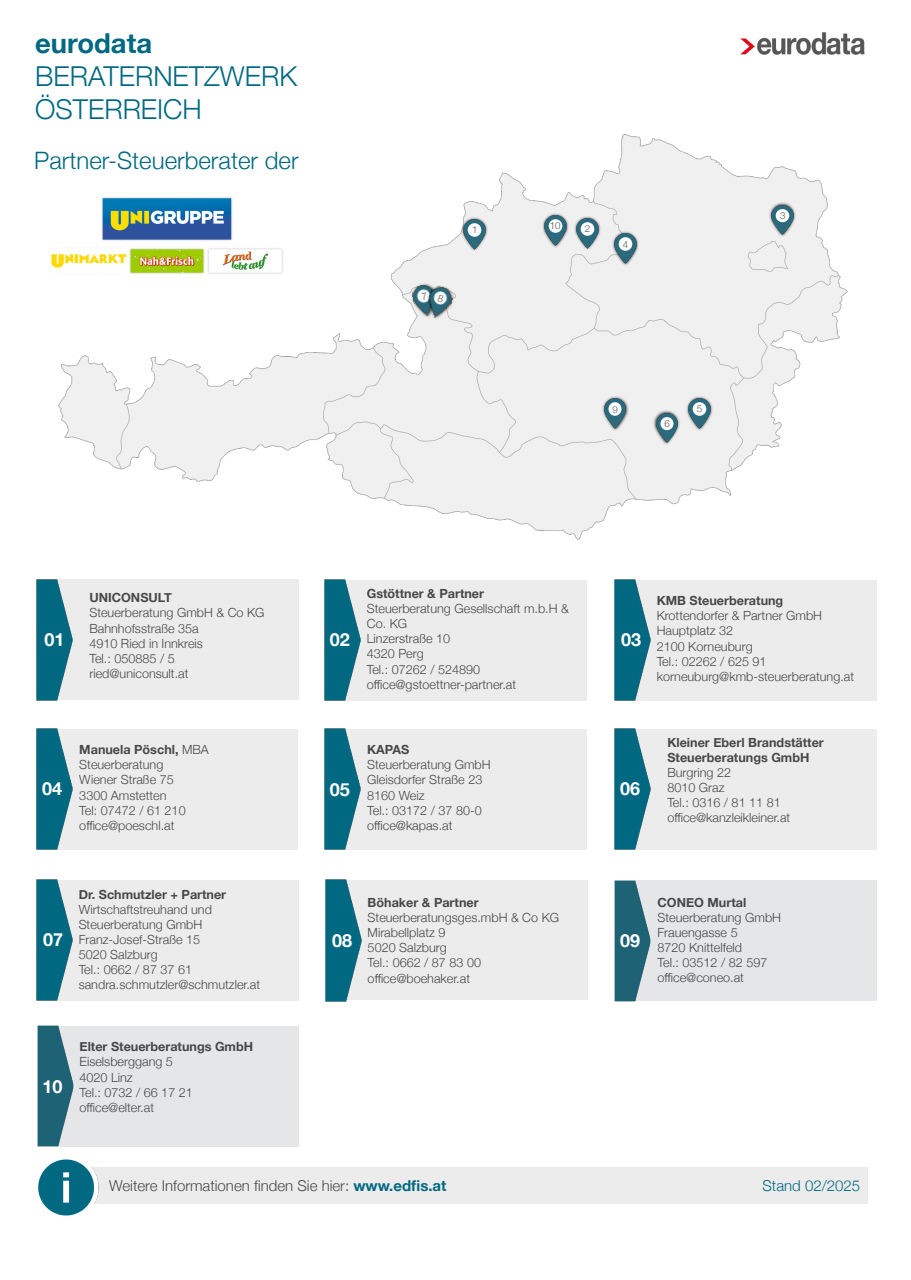
<style>
.page{position:relative;width:911px;height:1280px;background:#fff}
.page>*{position:absolute;margin:0;border:0;box-sizing:border-box;transform-origin:0 0}
.t1{font:300 27.45px/32.8px "Helvetica Neue";color:#006981}
.t2{font:700 27.45px "Helvetica Neue";color:#006981}
.t3{font:300 24px "Helvetica Neue";color:#006981}
.t4{font:700 18px "Helvetica Neue";color:#fff}
.t5{font:300 15px "Helvetica Neue";color:#484848}
.t6{font:300 15px "Helvetica Neue";color:#006981}
.t7{font:300 12.6px/15.1px "Helvetica Neue";color:#484848}
.t8{font:300 12.6px/15.1px "Helvetica Neue";color:#45474a}
.t9{font:700 12.6px/15.1px "Helvetica Neue";color:#484848}
.t10{font:700 12.6px "Helvetica Neue";color:#45474a}
.t11{font:300 9.75px "Helvetica Neue";color:#575756}
.t12{font:300 9.75px "Helvetica Neue";color:rgb(87 87 86/.9)}
.s1{color:#2b6a7d}
.s2{font-weight:700}
.s3{font-weight:700;color:#006981}
</style>
<div class="page">
<img style="left:59px;top:134px;width:788px;height:405px">
<img style="left:460px;top:216px;width:28px;height:36px">
<img style="left:464px;top:219px;width:21px;height:30px">
<img style="left:541px;top:212px;width:28px;height:36px">
<img style="left:544px;top:216px;width:22px;height:29px">
<img style="left:573px;top:215px;width:28px;height:36px">
<img style="left:576px;top:218px;width:22px;height:30px">
<img style="left:768px;top:202px;width:28px;height:35px">
<img style="left:771px;top:205px;width:22px;height:30px">
<img style="left:611px;top:231px;width:28px;height:35px">
<img style="left:614px;top:234px;width:22px;height:29px">
<img style="left:685px;top:395px;width:28px;height:36px">
<img style="left:688px;top:399px;width:22px;height:29px">
<img style="left:652px;top:410px;width:28px;height:35px">
<img style="left:655px;top:413px;width:22px;height:29px">
<img style="left:410px;top:282px;width:28px;height:36px">
<img style="left:411px;top:284px;width:27px;height:33px">
<img style="left:426px;top:285px;width:28px;height:35px">
<img style="left:425px;top:286px;width:28px;height:34px">
<img style="left:600px;top:395px;width:29px;height:36px">
<img style="left:604px;top:399px;width:21px;height:29px">
<div style="left:83px;top:1167px;width:784px;height:36px;background:#ececec"></div>
<img style="left:38px;top:1159px;width:61px;height:57px">
<img style="left:740px;top:33px;width:124px;height:22px">
<img style="left:59px;top:182px;width:238px;height:107px">
<img style="left:59px;top:249px;width:69px;height:25px">
<div style="left:50px;top:249px;width:77px;height:24px;background:#fff"></div>
<svg style="left:51px;top:254px;width:75px;height:14px"></svg>
<div style="left:326px;top:880px;width:261px;height:120px;background:#ececec"></div>
<img style="left:325px;top:880px;width:36px;height:121px">
<div style="left:37px;top:880px;width:261px;height:120px;background:#ececec"></div>
<img style="left:37px;top:879px;width:36px;height:122px">
<div style="left:325px;top:729px;width:261px;height:120px;background:#ececec"></div>
<img style="left:324px;top:728px;width:36px;height:122px">
<div style="left:615px;top:729px;width:261px;height:120px;background:#ececec"></div>
<img style="left:614px;top:728px;width:36px;height:122px">
<div style="left:37px;top:729px;width:261px;height:120px;background:#ececec"></div>
<img style="left:36px;top:728px;width:36px;height:122px">
<div style="left:615px;top:580px;width:261px;height:120px;background:#ececec"></div>
<img style="left:614px;top:579px;width:36px;height:122px">
<div style="left:325px;top:580px;width:261px;height:120px;background:#ececec"></div>
<img style="left:324px;top:579px;width:36px;height:122px">
<div style="left:37px;top:580px;width:261px;height:120px;background:#ececec"></div>
<img style="left:36px;top:579px;width:36px;height:122px">
<div style="left:38px;top:1026px;width:261px;height:120px;background:#e5e6e7"></div>
<img style="left:37px;top:1025px;width:36px;height:122px">
<div style="left:614px;top:880px;width:261px;height:121px;background:#e5e6e7"></div>
<img style="left:614px;top:880px;width:36px;height:121px">
<svg style="left:422px;top:292px;width:5px;height:8px"></svg>
<svg style="left:437px;top:294px;width:6px;height:9px"></svg>
<h1 class="t2" style="left:35px;top:26px;width:118px">eurodata</h1>
<h1 class="t1" style="left:35px;top:59px;width:263px">BERATERNETZWERK<br>ÖSTERREICH</h1>
<h2 class="t3" style="left:34px;top:146px;width:266px">Partner<span class="s1">-</span>Steuerberater der</h2>
<p class="t11" style="left:472px;top:224px;width:7px">1</p>
<p class="t11" style="left:549px;top:220px;width:12px">10</p>
<p class="t11" style="left:584px;top:223px;width:7px">2</p>
<p class="t11" style="left:622px;top:238px;width:7px">4</p>
<p class="t12" style="left:612px;top:403px;width:7px">9</p>
<p class="t11" style="left:664px;top:417px;width:7px">6</p>
<p class="t11" style="left:696px;top:403px;width:7px">5</p>
<p class="t11" style="left:779px;top:209px;width:7px">3</p>
<h3 class="t4" style="left:45px;top:629px;width:22px">01</h3>
<p class="t9" style="left:89px;top:590px;width:84px">UNICONSULT</p>
<p class="t7" style="left:89px;top:605px;width:177px">Steuerberatung GmbH &amp; Co KG<br>Bahnhofsstraße 35a<br>4910 Ried in Innkreis<br>Tel.: 050885 / 5 ried@uniconsult.at</p>
<h3 class="t4" style="left:330px;top:629px;width:22px">02</h3>
<p class="t9" style="left:366px;top:585px;width:119px">Gstöttner &amp; Partner</p>
<p class="t7" style="left:366px;top:601px;width:203px">Steuerberatung Gesellschaft m.b.H &amp;<br>Co. KG<br>Linzerstraße 10<br>4320 Perg<br>Tel.: 07262 / 524890 office@gstoettner-partner.at</p>
<h3 class="t4" style="left:621px;top:629px;width:22px">03</h3>
<p class="t9" style="left:656px;top:593px;width:128px">KMB Steuerberatung</p>
<p class="t7" style="left:656px;top:608px;width:199px">Krottendorfer &amp; Partner GmbH<br>Hauptplatz 32<br>2100 Korneuburg<br>Tel.: 02262 / 625 91 korneuburg@kmb-steuerberatung.at</p>
<h3 class="t4" style="left:42px;top:778px;width:22px">04</h3>
<p class="t7" style="left:79px;top:742px;width:131px"><span class="s2">Manuela Pöschl,</span> MBA<br>Steuerberatung<br>Wiener Straße 75<br>3300 Amstetten<br>Tel: 07472 / 61 210 office@poeschl.at</p>
<h3 class="t4" style="left:330px;top:778px;width:22px">05</h3>
<p class="t9" style="left:367px;top:742px;width:44px">KAPAS</p>
<p class="t7" style="left:367px;top:757px;width:125px">Steuerberatung GmbH<br>Gleisdorfer Straße 23<br>8160 Weiz<br>Tel.: 03172 / 37 80-0 office@kapas.at</p>
<h3 class="t4" style="left:620px;top:778px;width:22px">06</h3>
<p class="t9" style="left:667px;top:734px;width:158px">Kleiner Eberl Brandstätter<br>Steuerberatungs GmbH</p>
<p class="t7" style="left:667px;top:765px;width:124px">Burgring 22<br>8010 Graz<br>Tel.: 0316 / 81 11 81 office@kanzleikleiner.at</p>
<h3 class="t4" style="left:43px;top:929px;width:22px">07</h3>
<p class="t9" style="left:79px;top:886px;width:149px">Dr. Schmutzler + Partner</p>
<p class="t7" style="left:79px;top:901px;width:183px">Wirtschaftstreuhand und<br>Steuerberatung GmbH<br>Franz-Josef-Straße 15<br>5020 Salzburg<br>Tel.: 0662 / 87 37 61 sandra.schmutzler@schmutzler.at</p>
<h3 class="t4" style="left:332px;top:929px;width:22px">08</h3>
<p class="t9" style="left:367px;top:895px;width:112px">Böhaker &amp; Partner</p>
<p class="t7" style="left:367px;top:910px;width:193px">Steuerberatungsges.mbH &amp; Co KG<br>Mirabellplatz 9<br>5020 Salzburg<br>Tel.: 0662 / 87 83 00 office@boehaker.at</p>
<h3 class="t4" style="left:620px;top:929px;width:22px">09</h3>
<p class="t10" style="left:657px;top:894px;width:90px">CONEO Murtal</p>
<p class="t8" style="left:657px;top:909px;width:125px">Steuerberatung GmbH<br>Frauengasse 5<br>8720 Knittelfeld<br>Tel.: 03512 / 82 597 office@coneo.at</p>
<h3 class="t4" style="left:43px;top:1075px;width:22px">10</h3>
<p class="t10" style="left:79px;top:1039px;width:175px">Elter Steuerberatungs GmbH</p>
<p class="t8" style="left:79px;top:1054px;width:115px">Eiselsberggang 5<br>4020 Linz<br>Tel.: 0732 / 66 17 21 office@elter.at</p>
<p class="t5" style="left:109px;top:1177px;width:339px">Weitere Informationen finden Sie hier: <span class="s3">www.edfis.at</span></p>
<p class="t6" style="left:762px;top:1176px;width:99px">Stand 02/2025</p>
</div>
